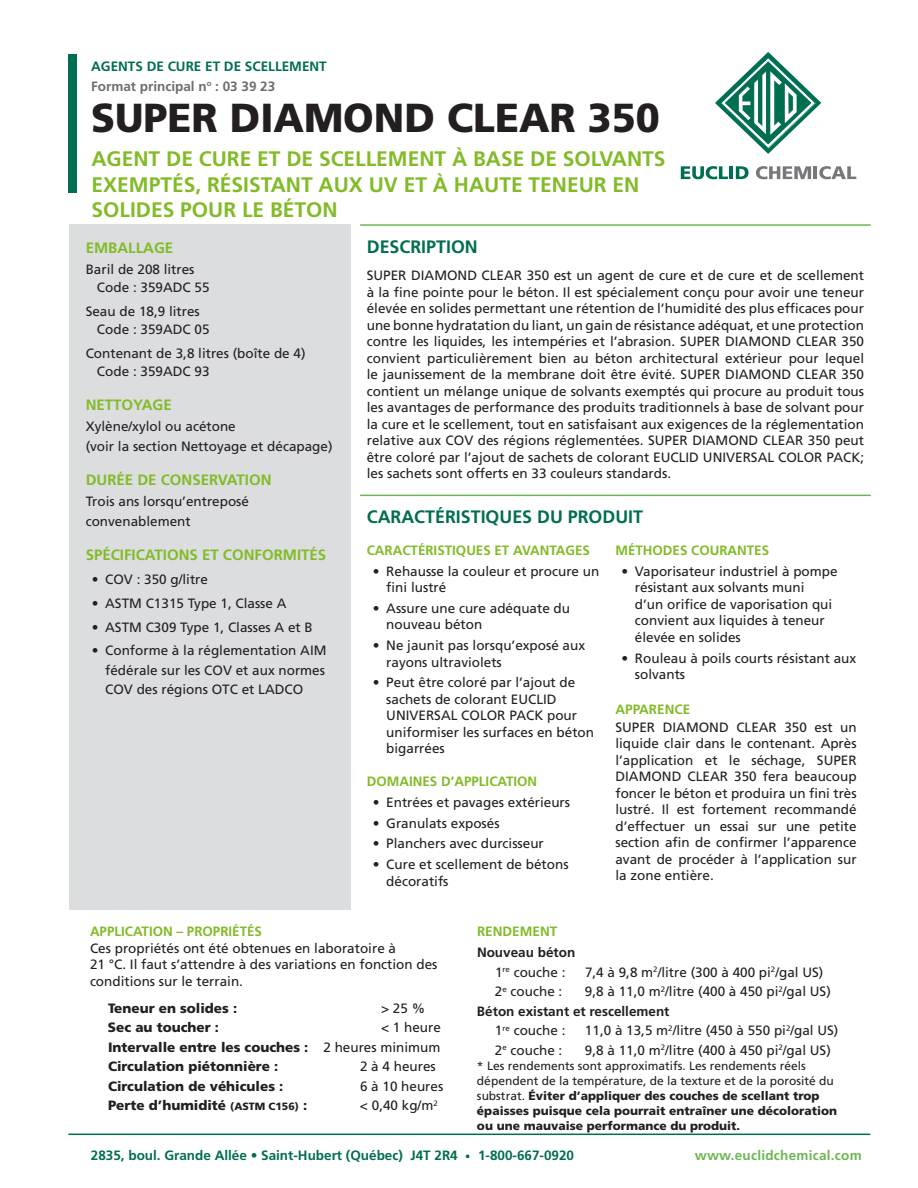
<style>
.page{position:relative;width:918px;height:1188px;background:#fff}
.page>*{position:absolute;margin:0;border:0;box-sizing:border-box;transform-origin:0 0}
.Title_-_Product_Name{font:900 40.5px "Frutiger LT Std";color:#231f20}
.Title_-_Product_Desc{font:700 21px/25.2px "Frutiger LT Std";color:#82bb27}
.Dark_Green_Subheadin{font:700 18px "Frutiger LT Std";color:#006e51}
.Light_Green_-_Side_B{font:700 15px "Frutiger LT Std";color:#82bb27}
.Body_Copy{font:13.5px/16.5px "Frutiger LT Std";color:#231f20}
.Body_Copy-2{font:900 13.5px "Frutiger LT Std";color:#231f20}
.Light_Green_Subheadi{font:700 13.5px "Frutiger LT Std";color:#82bb27}
.t1{font:700 13.5px "Frutiger LT Std";color:#006e51}
.Body_Copy-3{font:700 13.5px "Frutiger LT Std";color:#231f20}
.Product_Type__Top{font:700 13.5px "Frutiger LT Std";color:#006e53}
.Body_Copy-4{font:700 13.5px "Frutiger LT Std";color:#6c6d70}
.t2{font:700 13.5px "Frutiger LT Std";letter-spacing:.02em;color:#6db650}
.Light_Green_-_Side_B-2{font:700 13.5px "Frutiger LT Std";color:#82bb27}
.Body_Copy-5{font:900 12px/15px "Frutiger LT Std";color:#231f20}
.s1{font-weight:400}
.s2{font-size:10.5px}
</style>
<div class="page">
<hr style="left:360px;top:224px;width:511px;height:2px;background:#6db650">
<hr style="left:360px;top:495px;width:511px;height:1px;background:#6db650">
<div style="left:69px;top:224px;width:282px;height:686px;background:#dcdddf"></div>
<svg style="left:715px;top:52px;width:106px;height:102px"></svg>
<svg style="left:681px;top:166px;width:68px;height:13px"></svg>
<svg style="left:756px;top:166px;width:100px;height:13px"></svg>
<div style="left:68px;top:54px;width:8px;height:139px;background:#006e51"></div>
<hr style="left:68px;top:1134px;width:802px;height:1px;background:#006e53">
<p class="Product_Type__Top" style="left:91px;top:58px;width:237px">AGENTS DE CURE ET DE SCELLEMENT</p>
<p class="Body_Copy-4" style="left:91px;top:78px;width:186px">Format principal n<sup>o</sup> : 03 39 23</p>
<p class="Title_-_Product_Name" style="left:91px;top:93px;width:570px">SUPER DIAMOND CLEAR 350</p>
<p class="Title_-_Product_Desc" style="left:92px;top:147px;width:576px">AGENT DE CURE ET DE SCELLEMENT À BASE DE SOLVANTS<br>EXEMPTÉS, RÉSISTANT AUX UV ET À HAUTE TENEUR EN<br>SOLIDES POUR LE BÉTON</p>
<p class="Light_Green_-_Side_B" style="left:86px;top:239px;width:89px">EMBALLAGE</p>
<p class="Body_Copy" style="left:86px;top:261px;width:110px">Baril de 208 litres</p>
<p class="Body_Copy" style="left:97px;top:279px;width:114px">Code : 359ADC 55</p>
<p class="Body_Copy" style="left:86px;top:303px;width:116px">Seau de 18,9 litres</p>
<p class="Body_Copy" style="left:97px;top:321px;width:114px">Code : 359ADC 05</p>
<p class="Body_Copy" style="left:86px;top:345px;width:221px">Contenant de 3,8 litres (boîte de 4)</p>
<p class="Body_Copy" style="left:97px;top:363px;width:114px">Code : 359ADC 93</p>
<p class="Light_Green_-_Side_B" style="left:86px;top:396px;width:88px">NETTOYAGE</p>
<p class="Body_Copy" style="left:86px;top:419px;width:152px">Xylène/xylol ou acétone</p>
<p class="Body_Copy" style="left:86px;top:438px;width:248px">(voir la section Nettoyage et décapage)</p>
<p class="Light_Green_-_Side_B" style="left:86px;top:471px;width:187px">DURÉE DE CONSERVATION</p>
<p class="Body_Copy" style="left:86px;top:492px;width:165px;line-height:19.5px">Trois ans lorsqu’entreposé convenablement</p>
<p class="Light_Green_-_Side_B" style="left:86px;top:546px;width:242px">SPÉCIFICATIONS ET CONFORMITÉS</p>
<p class="Body_Copy" style="left:92px;top:571px;width:118px">• COV : 350 g/litre</p>
<p class="Body_Copy" style="left:92px;top:595px;width:196px">• ASTM C1315 Type 1, Classe A</p>
<p class="Body_Copy" style="left:92px;top:619px;width:223px">• ASTM C309 Type 1, Classes A et B</p>
<p class="Body_Copy" style="left:105px;top:641px;width:223px;line-height:19.5px;text-align:justify;text-indent:-14px">• Conforme à la réglementation AIM fédérale sur les COV et aux normes COV des régions OTC et LADCO</p>
<p class="Dark_Green_Subheadin" style="left:367px;top:236px;width:112px">DESCRIPTION</p>
<p class="Body_Copy" style="left:367px;top:267px;width:499px;text-align:justify">SUPER DIAMOND CLEAR 350 est un agent de cure et de cure et de scellement à la fine pointe pour le béton. Il est spécialement conçu pour avoir une teneur élevée en solides permettant une rétention de l’humidité des plus efficaces pour une bonne hydratation du liant, un gain de résistance adéquat, et une protection contre les liquides, les intempéries et l’abrasion. SUPER DIAMOND CLEAR 350 convient particulièrement bien au béton architectural extérieur pour lequel le jaunissement de la membrane doit être évité. SUPER DIAMOND CLEAR 350 contient un mélange unique de solvants exemptés qui procure au produit tous les avantages de performance des produits traditionnels à base de solvant pour la cure et le scellement, tout en satisfaisant aux exigences de la réglementation relative aux COV des régions réglementées. SUPER DIAMOND CLEAR 350 peut être coloré par l’ajout de sachets de colorant EUCLID UNIVERSAL COLOR PACK; les sachets sont offerts en 33 couleurs standards.</p>
<p class="Dark_Green_Subheadin" style="left:367px;top:506px;width:278px">CARACTÉRISTIQUES DU PRODUIT</p>
<p class="Light_Green_Subheadi" style="left:367px;top:542px;width:225px">CARACTÉRISTIQUES ET AVANTAGES</p>
<p class="Body_Copy" style="left:386px;top:563px;width:215px;text-indent:-14px">• Rehausse la couleur et procure un fini lustré</p>
<p class="Body_Copy" style="left:386px;top:600px;width:185px;text-indent:-14px">• Assure une cure adéquate du nouveau béton</p>
<p class="Body_Copy" style="left:386px;top:637px;width:200px;text-indent:-14px">• Ne jaunit pas lorsqu’exposé aux rayons ultraviolets</p>
<p class="Body_Copy" style="left:386px;top:674px;width:209px;text-indent:-14px">• Peut être coloré par l’ajout de sachets de colorant EUCLID<br>UNIVERSAL COLOR PACK pour uniformiser les surfaces en béton bigarrées</p>
<p class="Light_Green_Subheadi" style="left:367px;top:774px;width:172px">DOMAINES D’APPLICATION</p>
<p class="Body_Copy" style="left:373px;top:794px;width:199px">• Entrées et pavages extérieurs</p>
<p class="Body_Copy" style="left:373px;top:815px;width:128px">• Granulats exposés</p>
<p class="Body_Copy" style="left:373px;top:836px;width:173px">• Planchers avec durcisseur</p>
<p class="Body_Copy" style="left:386px;top:856px;width:184px;text-indent:-14px">• Cure et scellement de bétons décoratifs</p>
<p class="Light_Green_Subheadi" style="left:615px;top:543px;width:155px">MÉTHODES COURANTES</p>
<p class="Body_Copy" style="left:635px;top:563px;width:204px;text-indent:-14px">• Vaporisateur industriel à pompe résistant aux solvants muni<br>d’un orifice de vaporisation qui convient aux liquides à teneur élevée en solides</p>
<p class="Body_Copy" style="left:635px;top:650px;width:223px;text-indent:-14px">• Rouleau à poils courts résistant aux solvants</p>
<p class="Light_Green_Subheadi" style="left:615px;top:701px;width:76px">APPARENCE</p>
<p class="Body_Copy" style="left:615px;top:719px;width:243px;text-align:justify">SUPER DIAMOND CLEAR 350 est un liquide clair dans le contenant. Après l’application et le séchage, SUPER DIAMOND CLEAR 350 fera beaucoup foncer le béton et produira un fini très lustré. Il est fortement recommandé d’effectuer un essai sur une petite section afin de confirmer l’apparence avant de procéder à l’application sur la zone entière.</p>
<p class="Light_Green_Subheadi" style="left:90px;top:924px;width:173px">APPLICATION – PROPRIÉTÉS</p>
<p class="Body_Copy" style="left:90px;top:940px;width:308px">Ces propriétés ont été obtenues en laboratoire à</p>
<p class="Body_Copy" style="left:90px;top:956px;width:349px">21 °C. Il faut s’attendre à des variations en fonction des conditions sur le terrain.</p>
<p class="Body_Copy-2" style="left:108px;top:1000px;width:131px">Teneur en solides :</p>
<p class="Body_Copy" style="left:381px;top:1000px;width:46px">&gt; 25 %</p>
<p class="Body_Copy-2" style="left:108px;top:1019px;width:113px">Sec au toucher :</p>
<p class="Body_Copy" style="left:381px;top:1019px;width:61px">&lt; 1 heure</p>
<p class="Body_Copy-2" style="left:108px;top:1039px;width:334px">Intervalle entre les couches : <span class="s1">2 heures minimum</span></p>
<p class="Body_Copy-2" style="left:108px;top:1058px;width:172px">Circulation piétonnière :</p>
<p class="Body_Copy" style="left:360px;top:1058px;width:77px">2 à 4 heures</p>
<p class="Body_Copy-2" style="left:108px;top:1078px;width:177px">Circulation de véhicules :</p>
<p class="Body_Copy" style="left:360px;top:1078px;width:85px">6 à 10 heures</p>
<p class="Body_Copy-2" style="left:108px;top:1097px;width:201px">Perte d’humidité <span class="s2">(ASTM C156)</span> :</p>
<p class="Body_Copy" style="left:360px;top:1097px;width:79px">&lt; 0,40 kg/m<sup>2</sup></p>
<p class="Light_Green_-_Side_B-2" style="left:477px;top:924px;width:82px">RENDEMENT</p>
<p class="Body_Copy-3" style="left:477px;top:945px;width:100px">Nouveau béton</p>
<p class="Body_Copy" style="left:495px;top:964px;width:72px">1<sup>re</sup> couche :</p>
<p class="Body_Copy" style="left:585px;top:964px;width:240px">7,4 à 9,8 m<sup>2</sup>/litre (300 à 400 pi<sup>2</sup>/gal US)</p>
<p class="Body_Copy" style="left:495px;top:983px;width:69px">2<sup>e</sup> couche :</p>
<p class="Body_Copy" style="left:585px;top:983px;width:247px">9,8 à 11,0 m<sup>2</sup>/litre (400 à 450 pi<sup>2</sup>/gal US)</p>
<p class="Body_Copy-3" style="left:477px;top:1003px;width:194px">Béton existant et rescellement</p>
<p class="Body_Copy" style="left:495px;top:1022px;width:72px">1<sup>re</sup> couche :</p>
<p class="Body_Copy" style="left:585px;top:1022px;width:255px">11,0 à 13,5 m<sup>2</sup>/litre (450 à 550 pi<sup>2</sup>/gal US)</p>
<p class="Body_Copy" style="left:495px;top:1042px;width:69px">2<sup>e</sup> couche :</p>
<p class="Body_Copy" style="left:585px;top:1042px;width:247px">9,8 à 11,0 m<sup>2</sup>/litre (400 à 450 pi<sup>2</sup>/gal US)</p>
<p class="Body_Copy-5" style="left:477px;top:1058px;width:362px"><span class="s1">* Les rendements sont approximatifs. Les rendements réels dépendent de la température, de la texture et de la porosité du substrat.</span> Éviter d’appliquer des couches de scellant trop épaisses puisque cela pourrait entraîner une décoloration ou une mauvaise performance du produit.</p>
<p class="t1" style="left:91px;top:1147px;width:485px">2835, boul. Grande Allée • Saint-Hubert (Québec) J4T 2R4 <span class="s2">•</span> 1-800-667-0920</p>
<p class="t2" style="left:695px;top:1147px;width:168px">www.euclidchemical.com</p>
</div>
